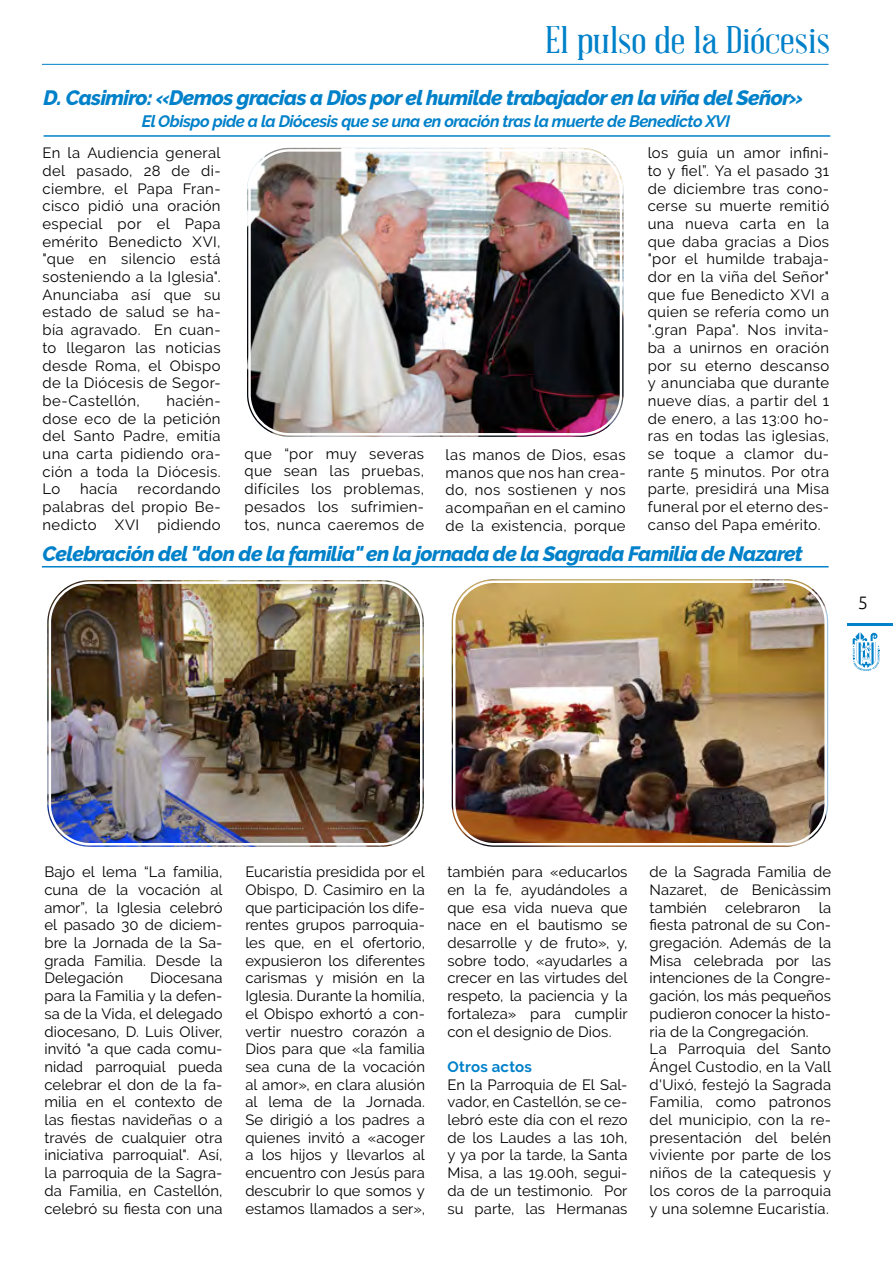
<style>
.page{position:relative;width:893px;height:1263px;background:#fff}
.page>*{position:absolute;margin:0;border:0;box-sizing:border-box;transform-origin:0 0}
.t1{font:37.5px "Abraham Lincoln";color:#0081c9;scale:1.2 1}
.t2{font:italic 800 20.7px "Raleway";letter-spacing:-.03em;color:#0081c9}
.t3{font:300 18px "Ubuntu";color:#000}
.t4{font:italic 700 16.5px "Raleway";letter-spacing:-.03em;color:#0081c9}
.t5{font:700 15px "Raleway";letter-spacing:.015em;color:#0081c9}
.t6{font:14.85px/17.7px "Raleway";letter-spacing:.015em;color:#000;text-align:justify}
</style>
<div class="page">
<hr style="left:847px;top:624px;width:46px;height:2px;background:#0081c9">
<svg style="left:853px;top:632px;width:26px;height:39px"></svg>
<hr style="left:44px;top:135px;width:786px;height:2px;background:#0081c9">
<img style="left:247px;top:148px;width:376px;height:289px">
<div style="left:243px;top:144px;width:384px;height:296px;border:2px solid #fff;border-radius:45px"></div>
<div style="left:248px;top:149px;width:374px;height:286px;border:2px solid #fff;border-radius:40px"></div>
<img style="left:47px;top:580px;width:377px;height:267px">
<div style="left:44px;top:576px;width:383px;height:274px;border:2px solid #fff;border-radius:45px"></div>
<div style="left:49px;top:581px;width:373px;height:264px;border:2px solid #fff;border-radius:40px"></div>
<img style="left:452px;top:579px;width:374px;height:268px">
<div style="left:448px;top:575px;width:384px;height:275px;border:2px solid #fff;border-radius:45px"></div>
<div style="left:453px;top:580px;width:374px;height:265px;border:2px solid #fff;border-radius:40px"></div>
<hr style="left:42px;top:64px;width:787px;height:1px;background:#0081c9">
<hr style="left:42px;top:566px;width:787px;height:1px;background:#0081c9">
<h1 class="t1" style="left:545px;top:21px;width:239px">El pulso de la Diócesis</h1>
<h2 class="t2" style="left:44px;top:85px;width:761px">D. Casimiro: «Demos gracias a Dios por el humilde trabajador en la viña del Señor»</h2>
<p class="t4" style="left:142px;top:111px;width:590px">El Obispo pide a la Diócesis que se una en oración tras la muerte de Benedicto XVI</p>
<p class="t6" style="left:648px;top:144px;width:183px">los guía un amor infini&shy;to y fiel”. Ya el pasado 31 de diciembre tras cono&shy;cerse su muerte remitió una nueva carta en la que daba gracias a Dios "por el humilde trabaja&shy;dor en la viña del Señor" que fue Benedicto XVI a quien se refería como un ".gran Papa". Nos invita&shy;ba a unirnos en oración por su eterno descanso y anunciaba que durante nueve días, a partir del 1 de enero, a las 13:00 ho&shy;ras en todas las iglesias, se toque a clamor du&shy;rante 5 minutos. Por otra parte, presidirá una Misa funeral por el eterno des&shy;canso del Papa emérito.</p>
<h2 class="t2" style="left:43px;top:541px;width:762px">Celebración del "don de la familia" en la jornada de la Sagrada Familia de Nazaret</h2>
<p class="t6" style="left:43px;top:144px;width:180px">En la Audiencia general del pasado, 28 de di&shy;ciembre, el Papa Fran&shy;cisco pidió una oración especial por el Papa emérito Benedicto XVI, "que en silencio está sosteniendo a la Iglesia".<br>Anunciaba así que su estado de salud se ha&shy;bía agravado. En cuan&shy;to llegaron las noticias desde Roma, el Obispo de la Diócesis de Segor&shy;be-Castellón,</p>
<p class="t6" style="left:43px;top:392px;width:180px;text-indent:124px">hacién&shy;dose eco de la petición del Santo Padre, emitía una carta pidiendo ora&shy;ción a toda la Diócesis.<br>Lo</p>
<p class="t6" style="left:244px;top:445px;width:181px">que “por muy severas que sean las pruebas, difíciles los problemas, pesados los sufrimien&shy;tos, nunca caeremos de</p>
<p class="t6" style="left:446px;top:446px;width:182px">las manos de Dios, esas manos que nos han crea&shy;do, nos sostienen y nos acompañan en el camino de la existencia, porque</p>
<p class="t6" style="left:43px;top:480px;width:180px;text-indent:95px">recordando palabras del propio Be&shy;nedicto XVI pidiendo</p>
<p class="t6" style="left:80px;top:480px;width:39px">hacía</p>
<p class="t3" style="left:858px;top:591px;width:12px">5</p>
<p class="t6" style="left:44px;top:863px;width:180px">Bajo el lema “La familia, cuna de la vocación al amor”, la Iglesia celebró el pasado 30 de diciem&shy;bre la Jornada de la Sa&shy;grada Familia. Desde la Delegación</p>
<p class="t6" style="left:44px;top:969px;width:180px;text-indent:106px">Diocesana para la Familia y la defen&shy;sa de la Vida, el delegado diocesano, D. Luis Oliver, invitó "a que cada comu&shy;nidad parroquial pueda celebrar el don de la fa&shy;milia en el contexto de las fiestas navideñas o a través de cualquier otra iniciativa parroquial". Así, la parroquia de la Sagra&shy;da Familia, en Castellón, celebró su fiesta con una</p>
<p class="t6" style="left:245px;top:863px;width:181px">Eucaristía presidida por el Obispo, D. Casimiro en la que participación los dife&shy;rentes grupos parroquia&shy;les que, en el ofertorio, expusieron los diferentes carismas y misión en la Iglesia. Durante la homilía, el Obispo exhortó a con&shy;vertir nuestro corazón a Dios para que «la familia sea cuna de la vocación al amor», en clara alusión al lema de la Jornada.<br>Se dirigió a los padres a quienes invitó a «acoger a los hijos y llevarlos al encuentro con Jesús para descubrir lo que somos y estamos llamados a ser»,</p>
<p class="t6" style="left:447px;top:863px;width:182px">también para «educarlos en la fe, ayudándoles a que esa vida nueva que nace en el bautismo se desarrolle y de fruto», y, sobre todo, «ayudarles a crecer en las virtudes del respeto, la paciencia y la fortaleza» para cumplir con el designio de Dios.</p>
<p class="t5" style="left:447px;top:1058px;width:86px">Otros actos</p>
<p class="t6" style="left:447px;top:1075px;width:182px">En la Parroquia de El Sal&shy;vador, en Castellón, se ce&shy;lebró este día con el rezo de los Laudes a las 10h, y ya por la tarde, la Santa Misa, a las 19.00h, segui&shy;da de un testimonio. Por su parte, las Hermanas</p>
<p class="t6" style="left:650px;top:863px;width:183px;text-align:left">de la Sagrada Familia de<br>Nazaret, de Benicàssim también celebraron la fiesta patronal de su Con&shy;gregación. Además de la<br>Misa celebrada por las intenciones de la Congre&shy;gación, los más pequeños pudieron conocer la histo&shy;ria de la Congregación.<br>La Parroquia del Santo<br>Ángel Custodio, en la Vall d'Uixó, festejó la Sagrada<br>Familia, como patronos del municipio, con la re&shy;presentación del belén viviente por parte de los niños de la catequesis y los coros de la parroquia y una solemne Eucaristía.</p>
</div>
